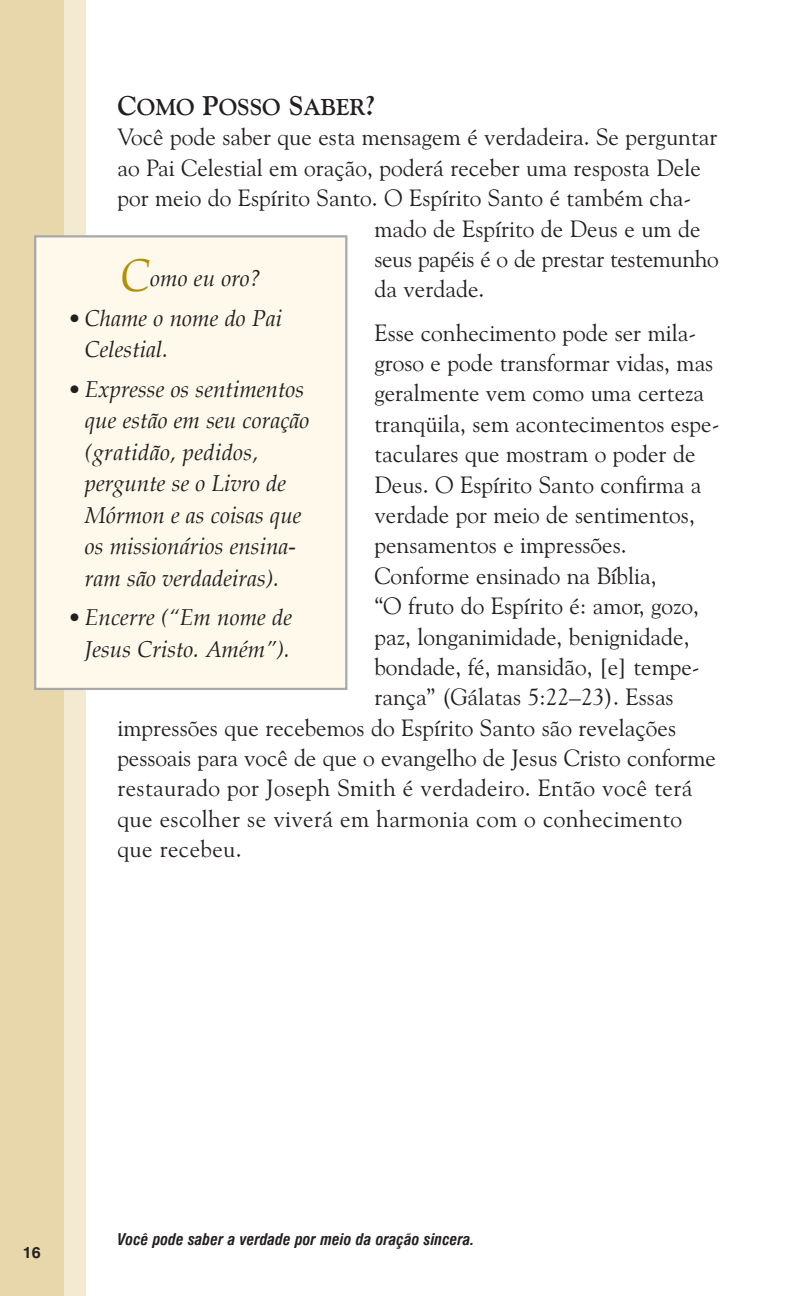
<style>
.page{position:relative;width:810px;height:1296px;background:#fff}
.page>*{position:absolute;margin:0;border:0;box-sizing:border-box;transform-origin:0 0}
.t1{font:23.62px "Goudy Old Style BT";color:#231f20}
.t2{font:700 22.95px "Goudy Old Style BT";color:#231f20}
.t3{font:italic 22.5px/31.5px "Palatino";color:#231f20}
.t4{font:italic 700 condensed 15.75px "Swiss 721 BT";color:#231f20}
.t5{font:700 15.75px "Swiss 721 BT";color:#231f20}
.s1{font-size:27px}
.s2{font-size:45px;color:#b28f03}
</style>
<div class="page">
<div style="left:0;top:0;width:85px;height:1296px;background:#e7d7ab"></div>
<div style="left:64px;top:0;width:21px;height:1296px;background:#f2ead1"></div>
<div style="left:35px;top:236px;width:311px;height:453px;background:#fef9eb"></div>
<div style="left:34px;top:235px;width:313px;height:455px;border:2px solid #a8a9ad"></div>
<p class="t2" style="left:117px;top:97px;width:260px"><span class="s1">C</span>OMO <span class="s1">P</span>OSSO <span class="s1">S</span>ABER<span class="s1">?</span></p>
<p class="t1" style="left:117px;top:127px;width:601px">Você pode saber que esta mensagem é verdadeira. Se perguntar</p>
<p class="t1" style="left:117px;top:157px;width:585px">ao Pai Celestial em oração, poderá receber uma resposta Dele</p>
<p class="t1" style="left:117px;top:188px;width:575px">por meio do Espírito Santo. O Espírito Santo é também cha-</p>
<p class="t1" style="left:374px;top:218px;width:328px">mado de Espírito de Deus e um de</p>
<p class="t1" style="left:374px;top:248px;width:346px">seus papéis é o de prestar testemunho</p>
<p class="t1" style="left:374px;top:279px;width:111px">da verdade.</p>
<p class="t1" style="left:374px;top:322px;width:323px">Esse conhecimento pode ser mila-</p>
<p class="t1" style="left:374px;top:353px;width:340px">groso e pode transformar vidas, mas</p>
<p class="t1" style="left:374px;top:383px;width:331px">geralmente vem como uma certeza</p>
<p class="t1" style="left:374px;top:413px;width:347px">tranqüila, sem acontecimentos espe-</p>
<p class="t1" style="left:374px;top:444px;width:323px">taculares que mostram o poder de</p>
<p class="t1" style="left:374px;top:474px;width:329px">Deus. O Espírito Santo confirma a</p>
<p class="t1" style="left:374px;top:504px;width:322px">verdade por meio de sentimentos,</p>
<p class="t1" style="left:374px;top:535px;width:254px">pensamentos e impressões.</p>
<p class="t1" style="left:374px;top:565px;width:284px">Conforme ensinado na Bíblia,</p>
<p class="t1" style="left:374px;top:596px;width:326px">“O fruto do Espírito é: amor, gozo,</p>
<p class="t1" style="left:374px;top:626px;width:317px">paz, longanimidade, benignidade,</p>
<p class="t1" style="left:374px;top:656px;width:327px">bondade, fé, mansidão, [e] tempe-</p>
<p class="t1" style="left:374px;top:687px;width:301px">rança” (Gálatas 5:22–23). Essas</p>
<p class="t1" style="left:117px;top:717px;width:560px">impressões que recebemos do Espírito Santo são revelações</p>
<p class="t1" style="left:117px;top:748px;width:600px">pessoais para você de que o evangelho de Jesus Cristo conforme</p>
<p class="t1" style="left:117px;top:778px;width:576px">restaurado por Joseph Smith é verdadeiro. Então você terá</p>
<p class="t1" style="left:117px;top:808px;width:566px">que escolher se viverá em harmonia com o conhecimento</p>
<p class="t1" style="left:117px;top:839px;width:126px">que recebeu.</p>
<p class="t3" style="left:121px;top:262px;width:142px"><span class="s2">C</span>omo eu oro?</p>
<p class="t3" style="left:85px;top:302px;width:199px;text-indent:-16px">• Chame o nome do Pai<br>Celestial.</p>
<p class="t3" style="left:85px;top:373px;width:226px;text-indent:-16px">• Expresse os sentimentos que estão em seu coração (gratidão, pedidos, pergunte se o Livro de<br>Mórmon e as coisas que os missionários ensina&shy;ram são verdadeiras).</p>
<p class="t3" style="left:69px;top:602px;width:225px;text-align:right">• Encerre (“Em nome de<br>Jesus Cristo. Amém”).</p>
<p class="t5" style="left:23px;top:1245px;width:19px">16</p>
<p class="t4" style="left:118px;top:1232px;width:359px">Você pode saber a verdade por meio da oração sincera.</p>
</div>
